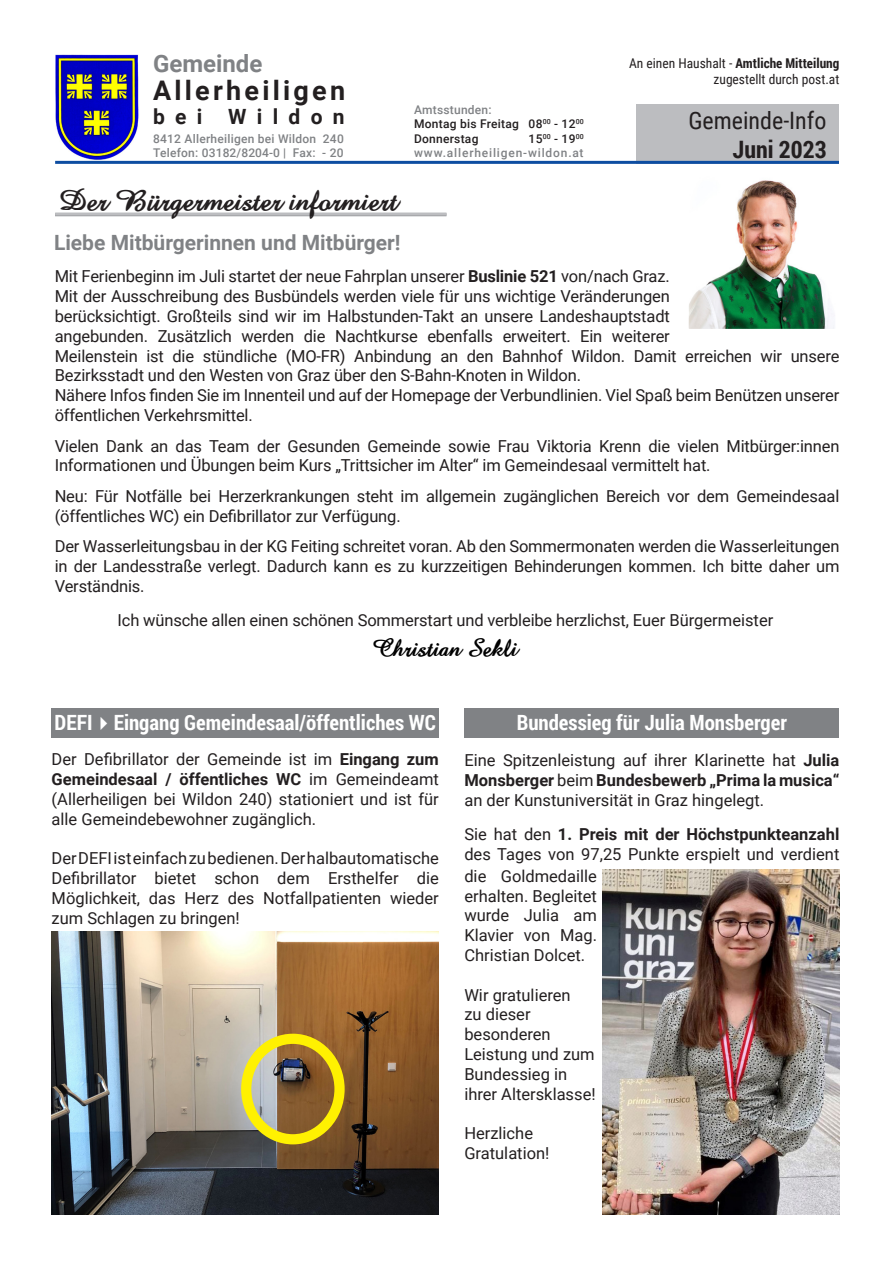
<style>
.page{position:relative;width:893px;height:1263px;background:#fff}
.page>*{position:absolute;margin:0;border:0;box-sizing:border-box;transform-origin:0 0}
.t1{font:700 30px "Amaze";color:#231f20;scale:1.05 1}
.t2{font:700 27px "Roboto";letter-spacing:.12em;color:#231f20}
.t3{font:700 25.5px "Amaze";color:#000}
.t4{font:24px/28.8px "Roboto Condensed";color:#231f20;text-align:right}
.t5{font:700 24px "Roboto";color:#808285}
.t6{font:700 21px "Roboto Condensed";color:#fff}
.t7{font:700 21px "Roboto";color:#808285}
.t8{font:700 21px "Roboto";letter-spacing:.49em;color:#231f20}
.t9{font:16.5px/19.8px "Roboto";letter-spacing:-.01em;color:#231f20}
.t10{font:700 13.5px "Roboto Condensed";color:#231f20}
.t11{font:13.5px "Roboto Condensed";color:#231f20}
.t12{font:500 12px "Roboto";letter-spacing:.02em;color:#808285}
.t13{font:500 12px "Roboto";letter-spacing:.02em;color:#231f20}
.t14{font:500 12px "Roboto";letter-spacing:.07em;color:#808285}
.s1{font-weight:400}
.s2{font-weight:700}
</style>
<div class="page">
<div style="left:636px;top:104px;width:203px;height:60px;background:#bcbdc0"></div>
<img style="left:55px;top:54px;width:84px;height:106px">
<hr style="left:55px;top:213px;width:391px;height:3px;background:#939598">
<hr style="left:55px;top:212px;width:391px;height:3px;background:#bcbdc0">
<hr style="left:55px;top:161px;width:784px;height:3px;background:#0d4da1">
<img style="left:690px;top:180px;width:144px;height:147px">
<div style="left:52px;top:708px;width:387px;height:30px;background:#808285"></div>
<div style="left:465px;top:708px;width:374px;height:30px;background:#808285"></div>
<img style="left:52px;top:932px;width:387px;height:283px">
<div style="left:241px;top:1034px;width:104px;height:110px;border:10px solid #fff101;border-radius:50%"></div>
<img style="left:602px;top:869px;width:237px;height:346px">
<p class="t5" style="left:153px;top:47px;width:111px">Gemeinde</p>
<p class="t2" style="left:153px;top:72px;width:194px">Allerheiligen</p>
<p class="t8" style="left:153px;top:102px;width:193px">bei Wildon</p>
<p class="t12" style="left:153px;top:130px;width:192px">8412 Allerheiligen bei Wildon 240</p>
<p class="t12" style="left:153px;top:145px;width:192px">Telefon: 03182/8204-0 | Fax: - 20</p>
<p class="t1" style="left:59px;top:180px;width:324px">Der Bürgermeister informiert</p>
<p class="t7" style="left:54px;top:228px;width:348px">Liebe Mitbürgerinnen und Mitbürger!</p>
<p class="t12" style="left:414px;top:101px;width:79px">Amtsstunden:</p>
<p class="t13" style="left:414px;top:116px;width:171px">Montag bis Freitag 08<sup>00</sup> - 12<sup>00</sup></p>
<p class="t13" style="left:414px;top:130px;width:66px">Donnerstag</p>
<p class="t13" style="left:529px;top:130px;width:57px">15<sup>00</sup> - 19<sup>00</sup></p>
<p class="t14" style="left:414px;top:145px;width:171px">www.allerheiligen-wildon.at</p>
<p class="t10" style="left:629px;top:54px;width:212px"><span class="s1">An einen Haushalt -</span> Amtliche Mitteilung</p>
<p class="t11" style="left:713px;top:70px;width:127px">zugestellt durch post.at</p>
<p class="t4" style="left:688px;top:105px;width:140px">Gemeinde-Info<br><span class="s2">Juni 2023</span></p>
<p class="t9" style="left:55px;top:266px;width:786px">Mit Ferienbeginn im Juli startet der neue Fahrplan unserer <span class="s2">Buslinie 521</span> von/nach Graz.<br>Mit der Ausschreibung des Busbündels werden viele für uns wichtige Veränderungen<br>berücksichtigt. Großteils sind wir im Halbstunden-Takt an unsere Landeshauptstadt<br>angebunden. Zusätzlich werden die Nachtkurse ebenfalls erweitert. Ein weiterer<br>Meilenstein ist die stündliche (MO-FR) Anbindung an den Bahnhof Wildon. Damit erreichen wir unsere Bezirksstadt und den Westen von Graz über den S-Bahn-Knoten in Wildon.</p>
<p class="t9" style="left:55px;top:385px;width:786px">Nähere Infos finden Sie im Innenteil und auf der Homepage der Verbundlinien. Viel Spaß beim Benützen unserer öffentlichen Verkehrsmittel.</p>
<p class="t9" style="left:55px;top:435px;width:786px">Vielen Dank an das Team der Gesunden Gemeinde sowie Frau Viktoria Krenn die vielen Mitbürger:innen<br>Informationen und Übungen beim Kurs „Trittsicher im Alter“ im Gemeindesaal vermittelt hat.</p>
<p class="t9" style="left:55px;top:486px;width:786px">Neu: Für Notfälle bei Herzerkrankungen steht im allgemein zugänglichen Bereich vor dem Gemeindesaal (öffentliches WC) ein Defibrillator zur Verfügung.</p>
<p class="t9" style="left:55px;top:536px;width:786px;text-align:justify">Der Wasserleitungsbau in der KG Feiting schreitet voran. Ab den Sommermonaten werden die Wasserleitungen in der Landesstraße verlegt. Dadurch kann es zu kurzzeitigen Behinderungen kommen. Ich bitte daher um Verständnis.</p>
<p class="t9" style="left:118px;top:609px;width:657px">Ich wünsche allen einen schönen Sommerstart und verbleibe herzlichst, Euer Bürgermeister</p>
<p class="t3" style="left:373px;top:631px;width:146px">Christian Sekli</p>
<p class="t6" style="left:55px;top:708px;width:383px">DEFI✔Eingang Gemeindesaal/öffentliches WC</p>
<p class="t6" style="left:517px;top:708px;width:272px">Bundessieg für Julia Monsberger</p>
<p class="t9" style="left:52px;top:749px;width:389px;text-align:justify">Der Defibrillator der Gemeinde ist im <span class="s2">Eingang zum Gemeindesaal / öffentliches WC</span> im Gemeindeamt (Allerheiligen bei Wildon 240) stationiert und ist für alle Gemeindebewohner zugänglich.</p>
<p class="t9" style="left:52px;top:848px;width:389px;text-align:justify">Der DEFI ist einfach zu bedienen. Der halbautomatische Defibrillator bietet schon dem Ersthelfer die Möglichkeit, das Herz des Notfallpatienten wieder zum Schlagen zu bringen!</p>
<p class="t9" style="left:464px;top:750px;width:377px;text-align:justify">Eine Spitzenleistung auf ihrer Klarinette hat <span class="s2">Julia Monsberger</span> beim <span class="s2">Bundesbewerb „Prima la musica“ </span>an der Kunstuniversität in Graz hingelegt.</p>
<p class="t9" style="left:464px;top:824px;width:377px">Sie hat den <span class="s2">1. Preis mit der Höchstpunkteanzahl </span>des Tages von 97,25 Punkte erspielt und verdient</p>
<p class="t9" style="left:464px;top:865px;width:134px;text-align:justify">die Goldmedaille erhalten. Begleitet wurde Julia am Klavier von Mag.<br>Christian Dolcet.</p>
<p class="t9" style="left:464px;top:984px;width:133px">Wir gratulieren<br>zu dieser besonderen<br>Leistung und zum<br>Bundessieg in ihrer Altersklasse!</p>
<p class="t9" style="left:464px;top:1123px;width:87px">Herzliche<br>Gratulation!</p>
</div>
